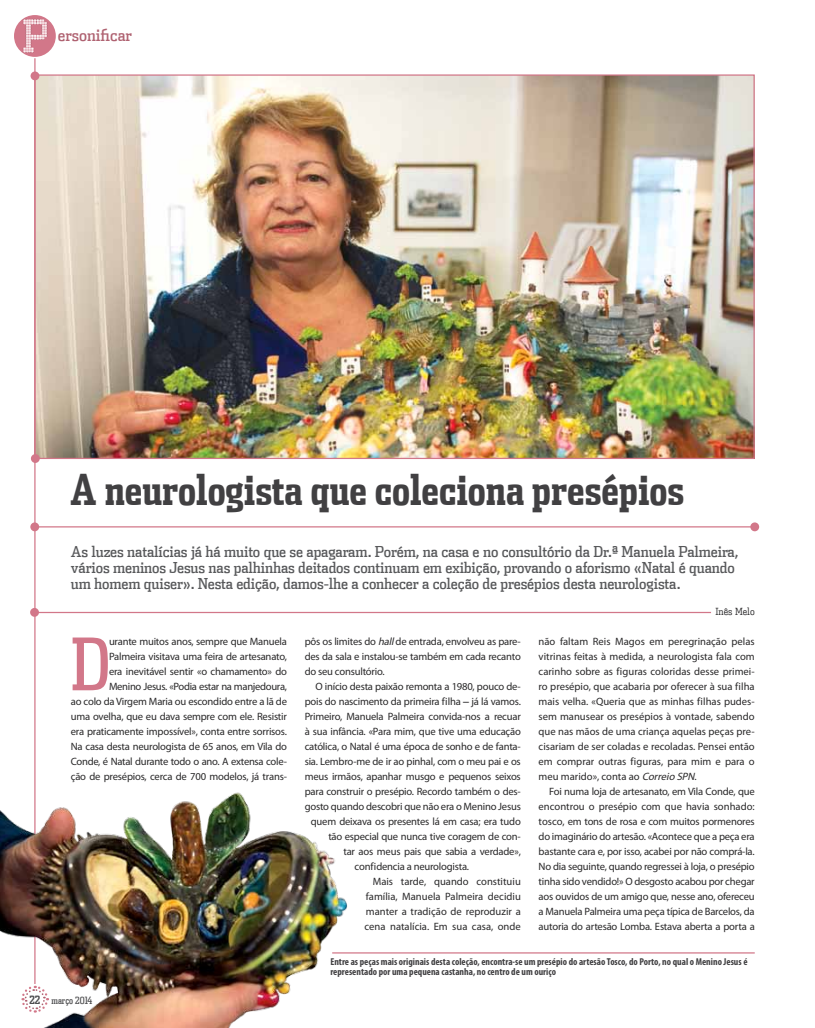
<style>
.page{position:relative;width:815px;height:1028px;background:#fff}
.page>*{position:absolute;margin:0;border:0;box-sizing:border-box;transform-origin:0 0}
.t1{font:72.38px "Dispatch Comp";color:#d27789}
.t2{font:700 42.5px "Dispatch Comp Tab";color:#414042}
.t3{font:16.25px "Dispatch Cond Tab";color:#af6271}
.t4{font:15px/16.2px "Dispatch Cond";letter-spacing:-.01em;color:#58595b}
.t5{font:10.62px/15px "Myriad Pro";letter-spacing:-.02em;color:#292829;text-align:justify}
.t6{font:10.62px "Myriad Pro";color:#292829}
.t7{font:700 condensed 10px/10px "Myriad Pro";color:#414042}
.t8{font:10px "Dispatch Comp";color:#4d4d4f}
.t9{font:300 10px "Dispatch Cond";color:#292829}
.s1{font-style:italic}
.s2{font-family:"Arial"}
.s3{font-weight:700;font-size:11.25px}
</style>
<div class="page">
<img style="left:36px;top:76px;width:717px;height:381px">
<hr style="left:33px;top:526px;width:722px;height:1px;background:#d27789">
<div style="left:750px;top:522px;width:9px;height:9px;background:#d27789;border-radius:50%"></div>
<div style="left:30px;top:522px;width:9px;height:9px;background:#d27789;border-radius:50%"></div>
<div style="left:31px;top:71px;width:8px;height:9px;background:#d27789;border-radius:50%"></div>
<hr style="left:35px;top:612px;width:676px;height:1px;background:#d27789">
<div style="left:30px;top:608px;width:9px;height:9px;background:#d27789;border-radius:50%"></div>
<div style="left:31px;top:454px;width:9px;height:9px;background:#d27789;border-radius:50%"></div>
<hr style="left:34px;top:58px;width:2px;height:926px;background:#d27789">
<div style="left:14px;top:15px;width:42px;height:42px;background:#d27789;border-radius:50%"></div>
<img style="left:20px;top:17px;width:30px;height:38px">
<img style="left:0;top:777px;width:382px;height:251px">
<hr style="left:332px;top:952px;width:423px;height:1px;background:#d27789">
<h3 class="t3" style="left:58px;top:25px;width:76px">ersonificar</h3>
<h2 class="t2" style="left:70px;top:462px;width:616px">A neurologista que coleciona presépios</h2>
<p class="t4" style="left:71px;top:543px;width:669px">As luzes natalícias já há muito que se apagaram. Porém, na casa e no consultório da Dr.ª Manuela Palmeira, vários meninos Jesus nas palhinhas deitados continuam em exibição, provando o aforismo «Natal é quando um homem quiser». Nesta edição, damos-lhe a conhecer a coleção de presépios desta neurologista.</p>
<h1 class="t1" style="left:71px;top:620px;width:41px">D</h1>
<p class="t5" style="left:71px;top:634px;width:218px;text-align:right">urante muitos anos, sempre que Manuela Palmeira visitava uma feira de artesanato,<br>era inevitável sentir «o chamamento» do<br>Menino Jesus. «Podia estar na manjedoura,<br>ao colo da Virgem Maria ou escondido entre a lã de uma ovelha, que eu dava sempre com ele. Resistir era praticamente impossível», conta entre sorrisos.<br>Na casa desta neurologista de 65 anos, em Vila do Conde, é Natal durante todo o ano. A extensa cole&shy;ção de presépios, cerca de 700 modelos, já trans-</p>
<p class="t5" style="left:305px;top:634px;width:218px">pôs os limites do <span class="s1">hall</span>de entrada, envolveu as pare&shy;des da sala e instalou-se também em cada recanto do seu consultório.</p>
<p class="t5" style="left:315px;top:679px;width:207px">O início desta paixão remonta a 1980, pouco de-</p>
<p class="t5" style="left:305px;top:694px;width:218px">pois do nascimento da primeira filha <span class="s2">‒</span> já lá vamos.</p>
<p class="t5" style="left:305px;top:709px;width:218px">Primeiro, Manuela Palmeira convida-nos a recuar</p>
<p class="t5" style="left:305px;top:724px;width:218px">à sua infância. «Para mim, que tive uma educação</p>
<p class="t5" style="left:305px;top:739px;width:218px">católica, o Natal é uma época de sonho e de fanta-</p>
<p class="t5" style="left:305px;top:754px;width:218px">sia. Lembro-me de ir ao pinhal, com o meu pai e os</p>
<p class="t5" style="left:305px;top:769px;width:218px">meus irmãos, apanhar musgo e pequenos seixos</p>
<p class="t5" style="left:305px;top:784px;width:218px">para construir o presépio. Recordo também o des-</p>
<p class="t5" style="left:305px;top:799px;width:218px">gosto quando descobri que não era o Menino Jesus</p>
<p class="t5" style="left:311px;top:814px;width:211px">quem deixava os presentes lá em casa; era tudo</p>
<p class="t5" style="left:328px;top:829px;width:194px">tão especial que nunca tive coragem de con-</p>
<p class="t5" style="left:343px;top:844px;width:179px">tar aos meus pais que sabia a verdade»,</p>
<p class="t5" style="left:355px;top:859px;width:116px">confidencia a neurologista.</p>
<p class="t6" style="left:373px;top:875px;width:150px">Mais tarde, quando constituiu</p>
<p class="t6" style="left:366px;top:890px;width:157px">família, Manuela Palmeira decidiu</p>
<p class="t6" style="left:366px;top:905px;width:156px">manter a tradição de reproduzir a</p>
<p class="t6" style="left:365px;top:920px;width:158px">cena natalícia. Em sua casa, onde</p>
<p class="t9" style="left:715px;top:606px;width:41px">Inês Melo</p>
<p class="t5" style="left:539px;top:634px;width:218px">não faltam Reis Magos em peregrinação pelas vitrinas feitas à medida, a neurologista fala com carinho sobre as figuras coloridas desse primei&shy;ro presépio, que acabaria por oferecer à sua filha mais velha. «Queria que as minhas filhas pudes&shy;sem manusear os presépios à vontade, sabendo que nas mãos de uma criança aquelas peças pre&shy;cisariam de ser coladas e recoladas. Pensei então em comprar outras figuras, para mim e para o meu marido», conta ao <span class="s1">Correio SPN</span>.</p>
<p class="t5" style="left:539px;top:784px;width:218px;text-indent:11px">Foi numa loja de artesanato, em Vila Conde, que encontrou o presépio com que havia sonhado: tosco, em tons de rosa e com muitos pormenores do imaginário do artesão. «Acontece que a peça era bastante cara e, por isso, acabei por não comprá-la.<br>No dia seguinte, quando regressei à loja, o presépio tinha sido vendido!» O desgosto acabou por chegar aos ouvidos de um amigo que, nesse ano, ofereceu a Manuela Palmeira uma peça típica de Barcelos, da autoria do artesão Lomba. Estava aberta a porta a</p>
<p class="t8" style="left:29px;top:993px;width:65px"><span class="s3">22</span> março 2014</p>
<p class="t7" style="left:330px;top:956px;width:419px">Entre as peças mais originais desta coleção, encontra-se um presépio do artesão Tosco, do Porto, no qual o Menino Jesus é representado por uma pequena castanha, no centro de um ouriço</p>
</div>
